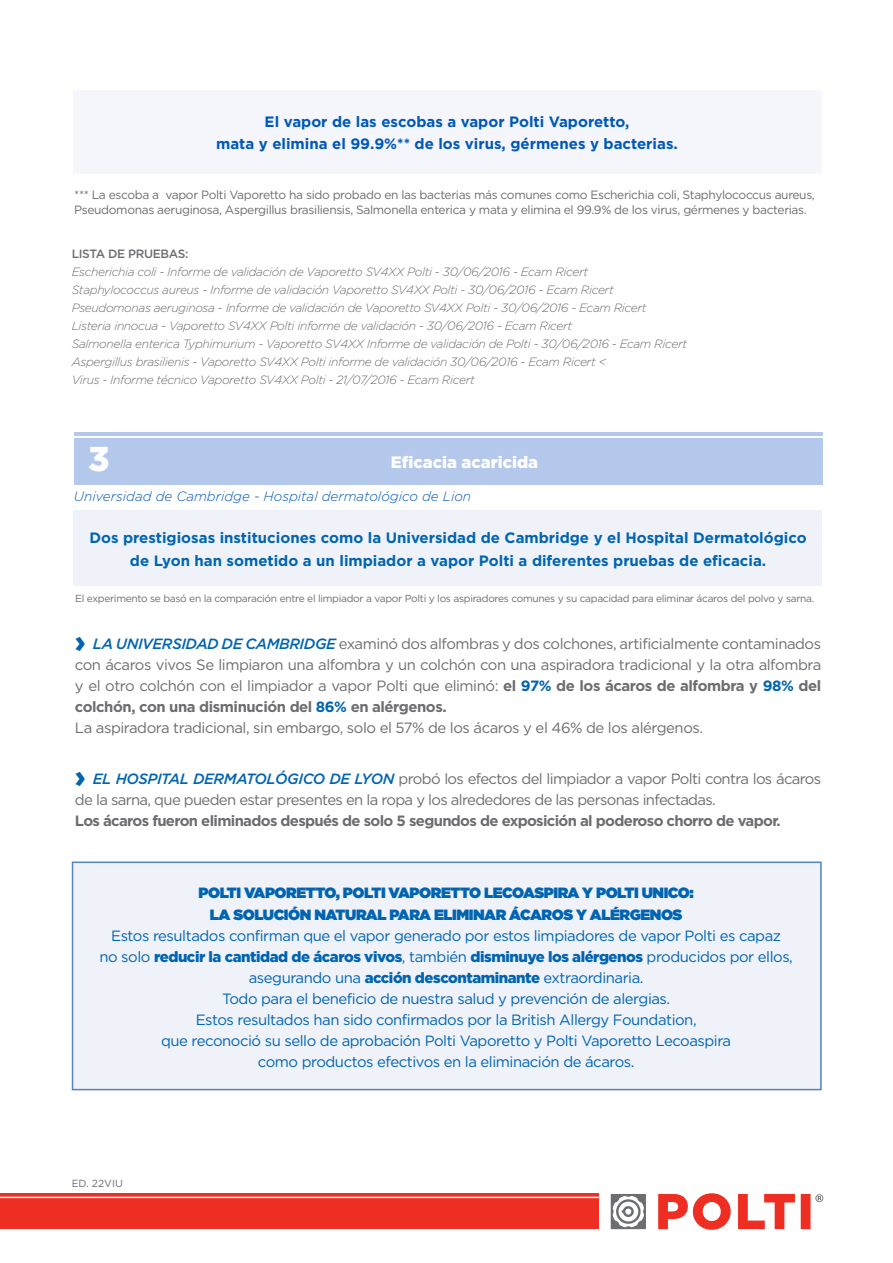
<style>
.page{position:relative;width:893px;height:1263px;background:#fff}
.page>*{position:absolute;margin:0;border:0;box-sizing:border-box;transform-origin:0 0}
.t1{font:900 34.5px "Gotham";color:#fff}
.t2{font:900 16.5px "Gotham";color:#fff}
.t3{font:700 15px "Gotham";color:#0164b1}
.t4{font:700 15px "Gotham";color:#0058b8}
.t5{font:14.85px/21px "Gotham";letter-spacing:-.03em;color:#6c6d70;text-align:justify}
.t6{font:14.85px "Gotham";letter-spacing:-.03em;color:#0164b1}
.t7{font:900 14.85px "Gotham";letter-spacing:-.03em;color:#0164b1}
.t8{font:900 14.85px "Gotham";letter-spacing:-.03em;color:#0164b1}
.t9{font:700 14.85px "Gotham";letter-spacing:-.045em;color:#6c6d70}
.t10{font:italic 300 13.5px "Gotham";color:#0058b8}
.t11{font:italic 300 12px "Gotham";letter-spacing:-.03em;color:#6c6d70}
.t12{font:12px "Gotham";letter-spacing:-.03em;color:#6c6d70}
.t13{font:500 12px "Gotham";letter-spacing:-.03em;color:#6c6d70}
.t14{font:10.35px "Gotham";color:#6c6d70}
.t15{font:10.2px "Gotham";letter-spacing:-.03em;color:#6c6d70}
.s1{font-weight:900;font-size:30px;color:#0164b1}
.s2{font-weight:500;font-style:italic;color:#0164b1}
.s3{font-weight:700}
.s4{font-weight:700;color:#0164b1}
.s5{font-weight:400}
.s6{font-weight:900}
</style>
<div class="page">
<div style="left:0;top:1194px;width:599px;height:35px;background:#ee2e22"></div>
<hr style="left:0;top:1197px;width:608px;height:1px;background:#fff">
<svg style="left:611px;top:1194px;width:35px;height:35px"></svg>
<svg style="left:658px;top:1193px;width:165px;height:37px"></svg>
<div style="left:73px;top:90px;width:748px;height:84px;background:#f5f5fc"></div>
<div style="left:73px;top:511px;width:748px;height:75px;background:#eff2f9"></div>
<div style="left:72px;top:861px;width:750px;height:229px;background:#eff2f9;border:2px solid #5282c3"></div>
<div style="left:74px;top:439px;width:748px;height:46px;background:#b4c8eb"></div>
<hr style="left:74px;top:432px;width:748px;height:3px;background:#b4c8eb">
<p class="t4" style="left:265px;top:111px;width:366px">El vapor de las escobas a vapor Polti Vaporetto,</p>
<p class="t4" style="left:216px;top:134px;width:463px">mata y elimina el 99.9%** de los virus, gérmenes y bacterias.</p>
<p class="t12" style="left:74px;top:188px;width:742px">*** La escoba a vapor Polti Vaporetto ha sido probado en las bacterias más comunes como Escherichia coli, Staphylococcus aureus,</p>
<p class="t12" style="left:74px;top:203px;width:734px">Pseudomonas aeruginosa, Aspergillus brasiliensis, Salmonella enterica y mata y elimina el 99.9% de los virus, gérmenes y bacterias.</p>
<p class="t13" style="left:72px;top:246px;width:118px">LISTA DE PRUEBAS:</p>
<p class="t11" style="left:72px;top:264px;width:518px">Escherichia coli - Informe de validación de Vaporetto SV4XX Polti - 30/06/2016 - Ecam Ricert</p>
<p class="t11" style="left:72px;top:282px;width:543px">Staphylococcus aureus - Informe de validación Vaporetto SV4XX Polti - 30/06/2016 - Ecam Ricert</p>
<p class="t11" style="left:72px;top:300px;width:576px">Pseudomonas aeruginosa - Informe de validación de Vaporetto SV4XX Polti - 30/06/2016 - Ecam Ricert</p>
<p class="t11" style="left:72px;top:318px;width:502px">Listeria innocua - Vaporetto SV4XX Polti informe de validación - 30/06/2016 - Ecam Ricert</p>
<p class="t11" style="left:72px;top:336px;width:617px">Salmonella enterica Typhimurium - Vaporetto SV4XX Informe de validación de Polti - 30/06/2016 - Ecam Ricert</p>
<p class="t11" style="left:72px;top:354px;width:536px">Aspergillus brasilienis - Vaporetto SV4XX Polti informe de validación 30/06/2016 - Ecam Ricert &lt;</p>
<p class="t11" style="left:72px;top:372px;width:405px">Virus - Informe técnico Vaporetto SV4XX Polti - 21/07/2016 - Ecam Ricert</p>
<p class="t1" style="left:88px;top:439px;width:23px">3</p>
<p class="t2" style="left:391px;top:452px;width:149px">Eficacia acaricida</p>
<p class="t10" style="left:74px;top:488px;width:399px">Universidad de Cambridge - Hospital dermatológico de Lion</p>
<p class="t3" style="left:89px;top:528px;width:719px">Dos prestigiosas instituciones como la Universidad de Cambridge y el Hospital Dermatológico</p>
<p class="t3" style="left:130px;top:550px;width:638px">de Lyon han sometido a un limpiador a vapor Polti a diferentes pruebas de eficacia.</p>
<p class="t15" style="left:75px;top:593px;width:740px">El experimento se basó en la comparación entre el limpiador a vapor Polti y los aspiradores comunes y su capacidad para eliminar ácaros del polvo y sarna.</p>
<p class="t5" style="left:75px;top:633px;width:748px"><span class="s1">›</span> <span class="s2">LA UNIVERSIDAD DE CAMBRIDGE</span> examinó dos alfombras y dos colchones, artificialmente contaminados</p>
<p class="t5" style="left:75px;top:654px;width:748px">con ácaros vivos Se limpiaron una alfombra y un colchón con una aspiradora tradicional y la otra alfombra y el otro colchón con el limpiador a vapor Polti que eliminó: <span class="s3">el</span> <span class="s4">97%</span> <span class="s3">de los ácaros de alfombra y</span> <span class="s4">98%</span> <span class="s3">del colchón, con una disminución del</span> <span class="s4">86%</span> <span class="s3">en alérgenos.</span></p>
<p class="t5" style="left:75px;top:717px;width:630px">La aspiradora tradicional, sin embargo, solo el 57% de los ácaros y el 46% de los alérgenos.</p>
<p class="t5" style="left:75px;top:768px;width:748px"><span class="s1">›</span> <span class="s2">EL HOSPITAL DERMATOLÓGICO DE LYON</span> probó los efectos del limpiador a vapor Polti contra los ácaros de la sarna, que pueden estar presentes en la ropa y los alrededores de las personas infectadas.</p>
<p class="t9" style="left:75px;top:812px;width:707px">Los ácaros fueron eliminados después de solo 5 segundos de exposición al poderoso chorro de vapor.</p>
<p class="t7" style="left:198px;top:881px;width:497px">POLTI VAPORETTO, POLTI VAPORETTO LECOASPIRA Y POLTI UNICO:</p>
<p class="t7" style="left:210px;top:904px;width:474px">LA SOLUCIÓN NATURAL PARA ELIMINAR ÁCAROS Y ALÉRGENOS</p>
<p class="t6" style="left:111px;top:927px;width:671px">Estos resultados confirman que el vapor generado por estos limpiadores de vapor Polti es capaz</p>
<p class="t8" style="left:99px;top:948px;width:695px"><span class="s5">no solo</span> reducir la cantidad de ácaros vivos<span class="s5">, también</span> disminuye los alérgenos <span class="s5">producidos por ellos,</span></p>
<p class="t6" style="left:249px;top:969px;width:396px">asegurando una <span class="s6">acción descontaminante</span> extraordinaria.</p>
<p class="t6" style="left:222px;top:990px;width:450px">Todo para el beneficio de nuestra salud y prevención de alergias.</p>
<p class="t6" style="left:196px;top:1011px;width:502px">Estos resultados han sido confirmados por la British Allergy Foundation,</p>
<p class="t6" style="left:161px;top:1032px;width:572px">que reconoció su sello de aprobación Polti Vaporetto y Polti Vaporetto Lecoaspira</p>
<p class="t6" style="left:258px;top:1053px;width:378px">como productos efectivos en la eliminación de ácaros.</p>
<p class="t14" style="left:72px;top:1177px;width:53px">ED. 22VIU</p>
</div>
